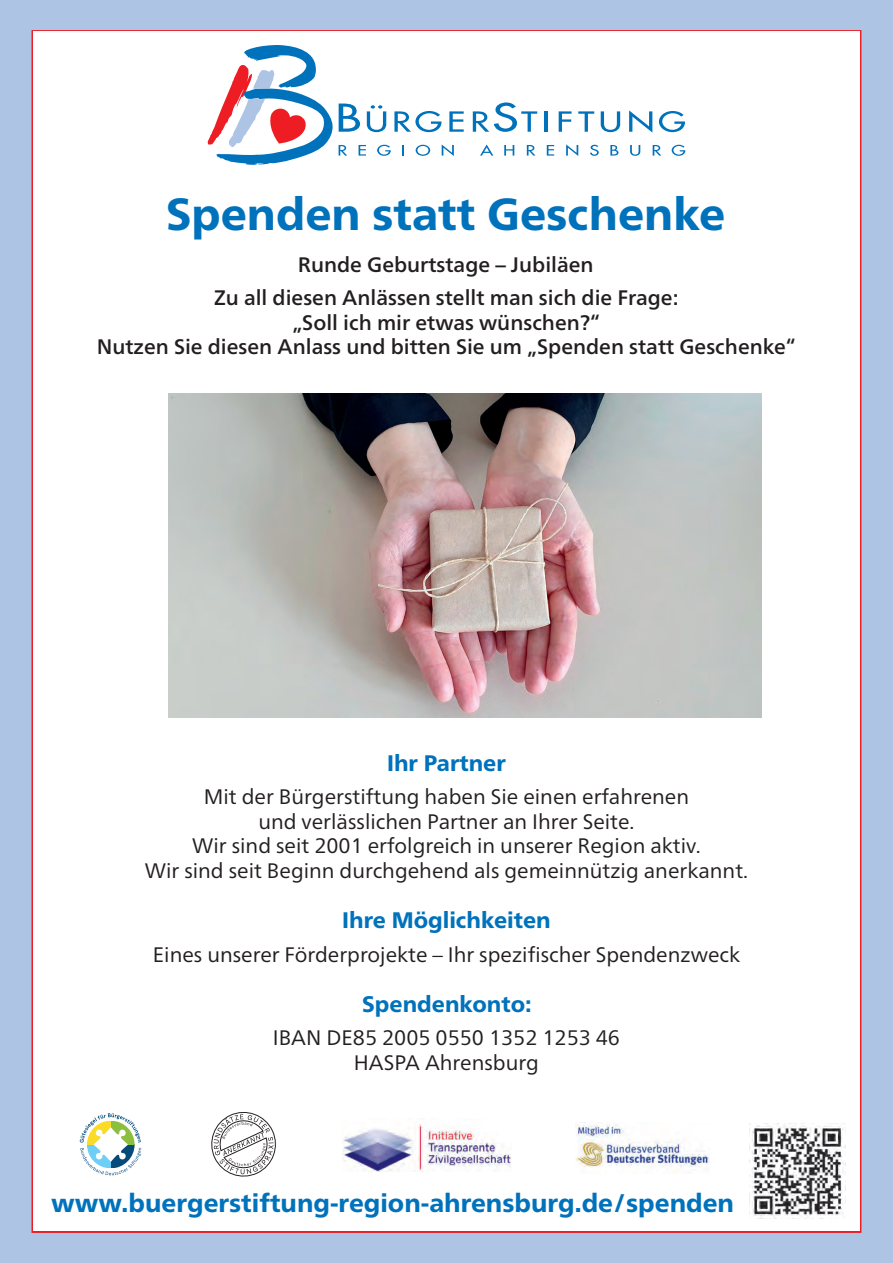
<style>
.page{position:relative;width:893px;height:1263px;background:#adc4e5}
.page>*{position:absolute;margin:0;border:0;box-sizing:border-box;transform-origin:0 0}
.t1{font:800 45px "Frutiger Neue LT Pro";color:#0072bc}
.t2{font:800 25.5px "Frutiger Neue LT Pro";color:#0072bc}
.t3{font:800 22.5px "Frutiger Neue LT Pro";color:#0072bc}
.t4{font:21px/24.8px "Frutiger Neue LT Pro";color:#231f20;text-align:center}
.t5{font:500 21px/33.3px "Frutiger Neue LT Pro";color:#231f20;text-align:center}
</style>
<div class="page">
<div style="left:33px;top:32px;width:827px;height:1199px;background:#fff"></div>
<svg style="left:339px;top:145px;width:8px;height:11px"></svg>
<svg style="left:359px;top:145px;width:7px;height:11px"></svg>
<svg style="left:377px;top:145px;width:14px;height:11px"></svg>
<svg style="left:402px;top:145px;width:2px;height:11px"></svg>
<svg style="left:416px;top:145px;width:14px;height:11px"></svg>
<svg style="left:442px;top:144px;width:12px;height:12px"></svg>
<svg style="left:480px;top:145px;width:13px;height:11px"></svg>
<svg style="left:504px;top:145px;width:10px;height:11px"></svg>
<svg style="left:527px;top:145px;width:8px;height:11px"></svg>
<svg style="left:547px;top:145px;width:7px;height:11px"></svg>
<svg style="left:566px;top:144px;width:12px;height:12px"></svg>
<svg style="left:590px;top:145px;width:9px;height:11px"></svg>
<svg style="left:610px;top:145px;width:8px;height:11px"></svg>
<svg style="left:630px;top:145px;width:10px;height:11px"></svg>
<svg style="left:653px;top:145px;width:8px;height:11px"></svg>
<svg style="left:672px;top:145px;width:13px;height:11px"></svg>
<svg style="left:367px;top:105px;width:19px;height:27px"></svg>
<svg style="left:394px;top:111px;width:47px;height:21px"></svg>
<svg style="left:449px;top:111px;width:15px;height:21px"></svg>
<hr style="left:545px;top:111px;width:3px;height:21px;background:#0072bc">
<svg style="left:559px;top:111px;width:12px;height:21px"></svg>
<svg style="left:578px;top:111px;width:16px;height:21px"></svg>
<svg style="left:601px;top:111px;width:19px;height:21px"></svg>
<svg style="left:629px;top:110px;width:23px;height:22px"></svg>
<svg style="left:659px;top:111px;width:26px;height:21px"></svg>
<svg style="left:339px;top:104px;width:21px;height:28px"></svg>
<svg style="left:473px;top:102px;width:64px;height:30px"></svg>
<svg style="left:207px;top:45px;width:126px;height:120px"></svg>
<img style="left:169px;top:393px;width:592px;height:324px">
<img style="left:750px;top:1123px;width:95px;height:95px">
<img style="left:576px;top:1124px;width:133px;height:50px">
<img style="left:342px;top:1124px;width:170px;height:47px">
<svg style="left:80px;top:1113px;width:61px;height:62px"></svg>
<svg style="left:211px;top:1112px;width:65px;height:65px"></svg>
<h1 class="t1" style="left:166px;top:187px;width:561px">Spenden statt Geschenke</h1>
<p class="t5" style="left:214px;top:247px;width:466px">Runde Geburtstage – Jubiläen<br>Zu all diesen Anlässen stellt man sich die Frage:</p>
<p class="t5" style="left:97px;top:310px;width:700px;line-height:24.8px">„Soll ich mir etwas wünschen?“<br>Nutzen Sie diesen Anlass und bitten Sie um „Spenden statt Geschenke“</p>
<p class="t3" style="left:387px;top:749px;width:120px">Ihr Partner</p>
<p class="t4" style="left:145px;top:784px;width:605px">Mit der Bürgerstiftung haben Sie einen erfahrenen<br>und verlässlichen Partner an Ihrer Seite.<br>Wir sind seit 2001 erfolgreich in unserer Region aktiv.<br>Wir sind seit Beginn durchgehend als gemeinnützig anerkannt.</p>
<p class="t3" style="left:342px;top:907px;width:210px">Ihre Möglichkeiten</p>
<p class="t4" style="left:153px;top:942px;width:589px">Eines unserer Förderprojekte – Ihr spezifischer Spendenzweck</p>
<p class="t3" style="left:362px;top:990px;width:171px">Spendenkonto:</p>
<p class="t4" style="left:273px;top:1025px;width:349px">IBAN DE85 2005 0550 1352 1253 46<br>HASPA Ahrensburg</p>
<p class="t2" style="left:51px;top:1188px;width:684px">www.buergerstiftung-region-ahrensburg.de/spenden</p>
</div>
